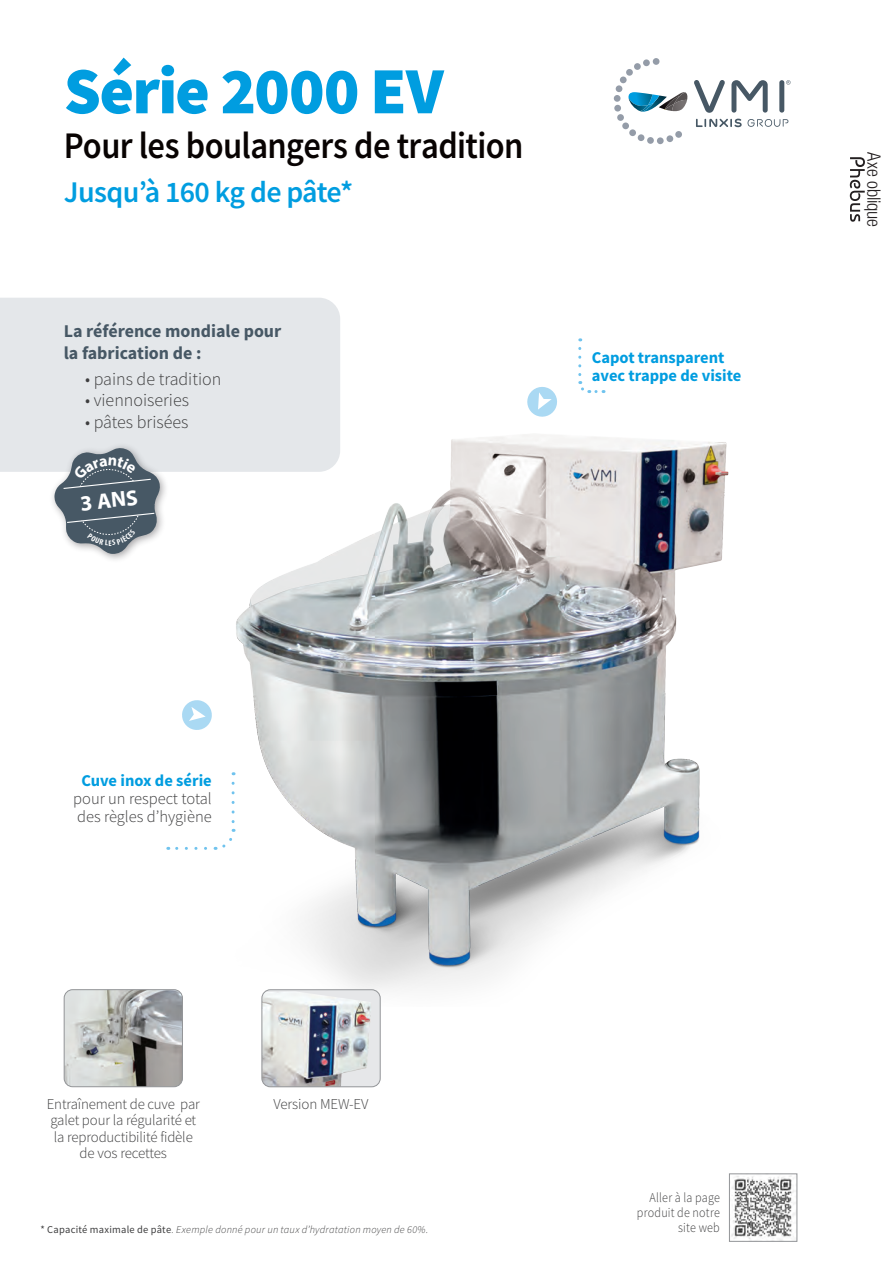
<style>
.page{position:relative;width:893px;height:1263px;background:#fff}
.page>*{position:absolute;margin:0;border:0;box-sizing:border-box;transform-origin:0 0}
.TITRE_Bleu_modele_20{font:900 66px "Source Sans Pro";letter-spacing:-.025em;color:#009de0}
.Sous-titre_gamme_202{font:600 37.5px "Source Sans Pro";letter-spacing:-.015em;color:#080302;scale:.92 1}
.t1{font:600 30px "Source Sans Pro";letter-spacing:-.02em;color:#009de0}
.t2{font:700 21.75px "Myriad Pro";color:#fff}
.t3{font:300 condensed 18.3px "Helvetica Neue LT";letter-spacing:-.01em;color:#231f20}
.t4{font:300 18px "Source Sans Pro";color:#3e3e3f}
.t5{font:700 18px/21.6px "Source Sans Pro";color:#475865}
.Bleu_Legende_2022{font:700 16.5px/18px "Source Sans Pro";color:#009de0}
.Bleu_Legende_2022-2{font:300 16.5px/18px "Source Sans Pro";color:#3e3e3f}
.t6{font:300 15px/16.5px "Source Sans Pro";letter-spacing:-.01em;color:#3e3e3f;text-align:center}
.t7{font:300 13.5px/15px "Source Sans Pro";letter-spacing:.015em;color:#3e3e3f;text-align:right;scale:.9 1}
.t8{font:italic 300 10.5px "Source Sans Pro";letter-spacing:.02em;color:#3e3e3f}
.s1{font-weight:400;font-style:normal}
</style>
<div class="page">
<svg style="left:696px;top:119px;width:46px;height:8px"></svg>
<svg style="left:748px;top:119px;width:40px;height:8px"></svg>
<svg style="left:731px;top:80px;width:37px;height:33px"></svg>
<div style="left:779px;top:80px;width:5px;height:33px;background:#475865;border-radius:2px"></div>
<svg style="left:694px;top:80px;width:31px;height:33px"></svg>
<svg style="left:614px;top:58px;width:74px;height:86px"></svg>
<svg style="left:786px;top:80px;width:5px;height:5px"></svg>
<img style="left:206px;top:390px;width:523px;height:600px">
<svg style="left:578px;top:348px;width:12px;height:47px"></svg>
<svg style="left:596px;top:390px;width:8px;height:3px"></svg>
<svg style="left:525px;top:387px;width:34px;height:32px"></svg>
<img style="left:731px;top:1175px;width:64px;height:65px">
<div style="left:729px;top:1173px;width:68px;height:69px;border:1px solid #939598"></div>
<img style="left:263px;top:991px;width:117px;height:96px">
<div style="left:261px;top:989px;width:120px;height:98px;border:1px solid #939598;border-radius:9px"></div>
<img style="left:64px;top:990px;width:118px;height:97px">
<div style="left:64px;top:989px;width:119px;height:98px;border:1px solid #939598;border-radius:9px"></div>
<div style="left:0;top:298px;width:340px;height:174px;background:#e4e7ea"></div>
<img style="left:40px;top:434px;width:138px;height:126px">
<svg style="left:215px;top:783px;width:20px;height:68px"></svg>
<svg style="left:168px;top:847px;width:38px;height:3px"></svg>
<svg style="left:182px;top:699px;width:31px;height:32px"></svg>
<svg style="left:850px;top:157px;width:15px;height:65px"></svg>
<svg style="left:54px;top:447px;width:107px;height:107px;background:#7b8790"></svg>
<p class="TITRE_Bleu_modele_20" style="left:64px;top:46px;width:381px">Série 2000 EV</p>
<p class="Sous-titre_gamme_202" style="left:64px;top:121px;width:501px">Pour les boulangers de tradition</p>
<p class="t1" style="left:64px;top:172px;width:291px">Jusqu’à 160 kg de pâte*</p>
<p class="t5" style="left:64px;top:320px;width:219px">La référence mondiale pour la fabrication de :</p>
<p class="t4" style="left:85px;top:368px;width:138px">• pains de tradition</p>
<p class="t4" style="left:85px;top:389px;width:105px">• viennoiseries</p>
<p class="t4" style="left:85px;top:411px;width:105px">• pâtes brisées</p>
<p class="t2" style="left:79px;top:489px;width:59px;rotate:-6deg">3 ANS</p>
<p class="Bleu_Legende_2022" style="left:592px;top:348px;width:151px">Capot transparent avec trappe de visite</p>
<p class="Bleu_Legende_2022" style="left:81px;top:771px;width:132px">Cuve inox de série</p>
<p class="Bleu_Legende_2022-2" style="left:73px;top:789px;width:140px">pour un respect total des règles d’hygiène</p>
<p class="t6" style="left:47px;top:1095px;width:155px">Entraînement de cuve par</p>
<p class="t6" style="left:274px;top:1095px;width:97px">Version MEW-EV</p>
<p class="t6" style="left:50px;top:1112px;width:147px">galet pour la régularité et la reproductibilité fidèle de vos recettes</p>
<p class="t8" style="left:40px;top:1223px;width:389px"><span class="s1">* Capacité maximale de pâte</span>. Exemple donné pour un taux d’hydratation moyen de 60%.</p>
<p class="t7" style="left:637px;top:1190px;width:94px">Aller à la page produit de notre site web</p>
<p class="t3" style="left:884px;top:152px;width:76px;rotate:90deg">Axe oblique</p>
</div>
